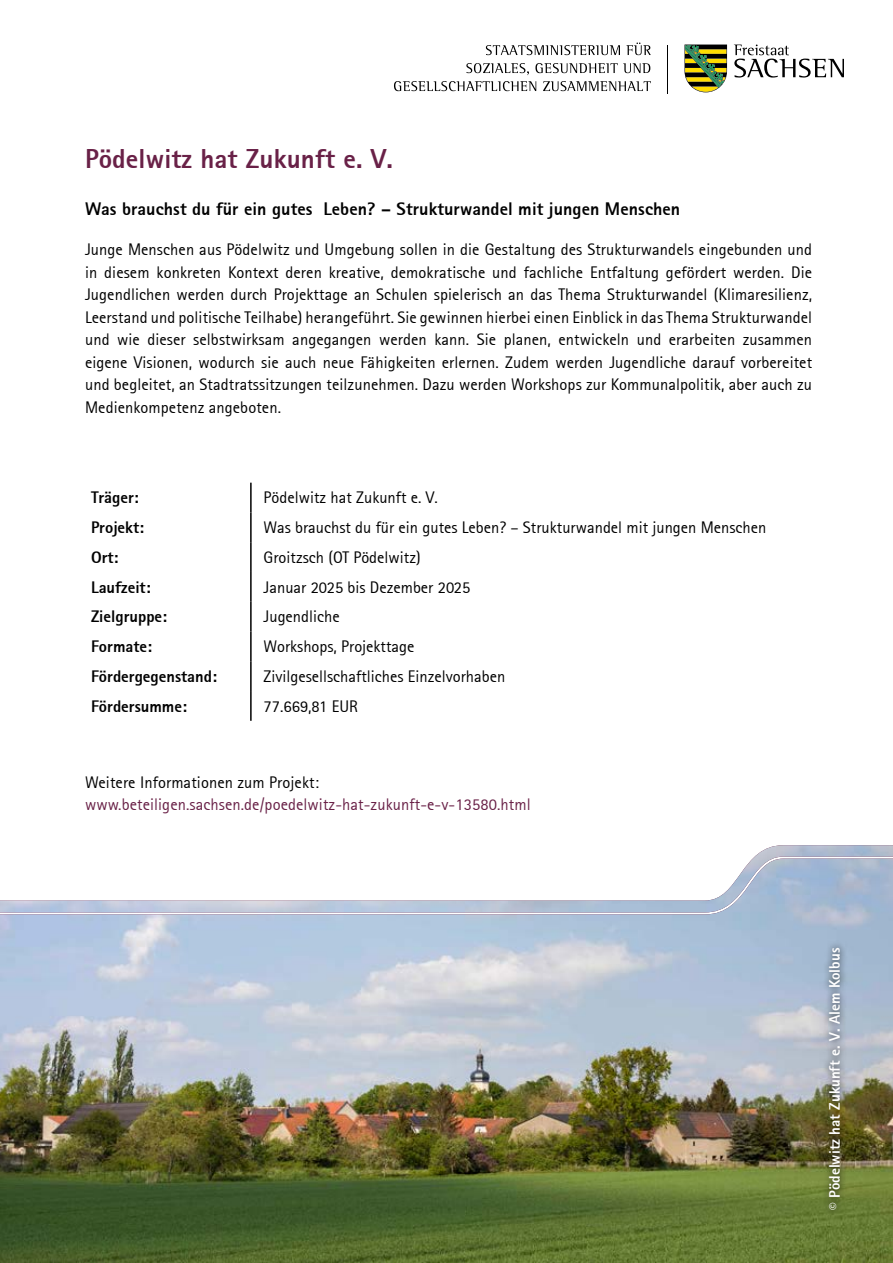
<style>
.page{position:relative;width:893px;height:1263px;background:#fff}
.page>*{position:absolute;margin:0;border:0;box-sizing:border-box;transform-origin:0 0}
.Verein{font:800 27px "Rotis Sans Serif";letter-spacing:.005em;color:#692147}
.Projektbeschreibung_Überschrift{font:800 18px "Rotis Sans Serif";letter-spacing:.005em;color:#000}
.Projektbeschreigung_Fließtext{font:16.5px/22.5px "Rotis Sans Serif";letter-spacing:.005em;color:#000;text-align:justify}
.Tabelle_Text_rechts{font:16.5px "Rotis Sans Serif";color:#000}
.Tabelle_Text_links{font:800 16.5px "Rotis Sans Serif";color:#000}
.www{font:16.5px "Rotis Sans Serif";letter-spacing:.005em;color:#692147}
.Text{font:16.5px "Rotis Sans Serif";letter-spacing:.005em;color:#000}
.t1{font:800 15px "Rotis Sans Serif";color:#fff}
</style>
<div class="page">
<hr style="left:667px;top:45px;width:1px;height:49px;background:#000">
<svg style="left:486px;top:45px;width:134px;height:10px"></svg>
<svg style="left:626px;top:43px;width:25px;height:12px"></svg>
<svg style="left:466px;top:63px;width:63px;height:12px"></svg>
<svg style="left:535px;top:63px;width:115px;height:10px"></svg>
<svg style="left:394px;top:81px;width:142px;height:10px"></svg>
<svg style="left:543px;top:81px;width:108px;height:10px"></svg>
<svg style="left:734px;top:45px;width:110px;height:33px"></svg>
<svg style="left:684px;top:45px;width:43px;height:47px;background:#747e38"></svg>
<hr style="left:250px;top:483px;width:2px;height:29px;background:#000">
<hr style="left:250px;top:512px;width:2px;height:30px;background:#000">
<hr style="left:250px;top:542px;width:2px;height:30px;background:#000">
<hr style="left:250px;top:572px;width:2px;height:30px;background:#000">
<hr style="left:250px;top:602px;width:2px;height:29px;background:#000">
<hr style="left:250px;top:631px;width:2px;height:30px;background:#000">
<hr style="left:250px;top:661px;width:2px;height:30px;background:#000">
<hr style="left:250px;top:691px;width:2px;height:30px;background:#000">
<img style="left:0;top:845px;width:893px;height:418px">
<div style="left:821px;top:940px;width:26px;height:277px;background:#000;opacity:.75"></div>
<h1 class="Verein" style="left:85px;top:141px;width:309px">Pödelwitz hat Zukunft e. V.</h1>
<h2 class="Projektbeschreibung_Überschrift" style="left:85px;top:197px;width:597px">Was brauchst du für ein gutes Leben? – Strukturwandel mit jungen Menschen</h2>
<p class="Projektbeschreigung_Fließtext" style="left:85px;top:238px;width:729px">Junge Menschen aus Pödelwitz und Umgebung sollen in die Gestaltung des Strukturwandels eingebunden und in diesem konkreten Kontext deren kreative, demokratische und fachliche Entfaltung gefördert werden. Die Jugendlichen werden durch Projekttage an Schulen spielerisch an das Thema Strukturwandel (Klimaresilienz, Leerstand und politische Teilhabe) herangeführt. Sie gewinnen hierbei einen Einblick in das Thema Strukturwandel und wie dieser selbstwirksam angegangen werden kann. Sie planen, entwickeln und erarbeiten zusammen eigene Visionen, wodurch sie auch neue Fähigkeiten erlernen. Zudem werden Jugendliche darauf vorbereitet und begleitet, an Stadtratssitzungen teilzunehmen. Dazu werden Workshops zur Kommunalpolitik, aber auch zu Medienkompetenz angeboten.</p>
<p class="Tabelle_Text_links" style="left:91px;top:487px;width:49px">Träger:</p>
<p class="Tabelle_Text_rechts" style="left:264px;top:488px;width:176px">Pödelwitz hat Zukunft e. V.</p>
<p class="Tabelle_Text_links" style="left:91px;top:517px;width:55px">Projekt:</p>
<p class="Tabelle_Text_rechts" style="left:264px;top:518px;width:504px">Was brauchst du für ein gutes Leben? – Strukturwandel mit jungen Menschen</p>
<p class="Tabelle_Text_links" style="left:91px;top:547px;width:29px">Ort:</p>
<p class="Tabelle_Text_rechts" style="left:264px;top:547px;width:158px">Groitzsch (OT Pödelwitz)</p>
<p class="Tabelle_Text_links" style="left:91px;top:576px;width:61px">Laufzeit:</p>
<p class="Tabelle_Text_rechts" style="left:264px;top:577px;width:208px">Januar 2025 bis Dezember 2025</p>
<p class="Tabelle_Text_links" style="left:91px;top:606px;width:78px">Zielgruppe:</p>
<p class="Tabelle_Text_rechts" style="left:264px;top:607px;width:78px">Jugendliche</p>
<p class="Tabelle_Text_links" style="left:91px;top:636px;width:63px">Formate:</p>
<p class="Tabelle_Text_rechts" style="left:264px;top:637px;width:152px">Workshops, Projekttage</p>
<p class="Tabelle_Text_links" style="left:91px;top:666px;width:127px">Fördergegenstand:</p>
<p class="Tabelle_Text_rechts" style="left:264px;top:666px;width:243px">Zivilgesellschaftliches Einzelvorhaben</p>
<p class="Tabelle_Text_links" style="left:91px;top:696px;width:97px">Fördersumme:</p>
<p class="Tabelle_Text_rechts" style="left:264px;top:696px;width:96px">77.669,81 EUR</p>
<p class="Text" style="left:85px;top:772px;width:235px">Weitere Informationen zum Projekt:</p>
<p class="www" style="left:85px;top:795px;width:447px">www.beteiligen.sachsen.de/poedelwitz-hat-zukunft-e-v-13580.html</p>
<p class="t1" style="left:825px;top:1210px;width:263px;rotate:-90deg">© Pödelwitz hat Zukunft e. V. Alem Kolbus</p>
</div>
